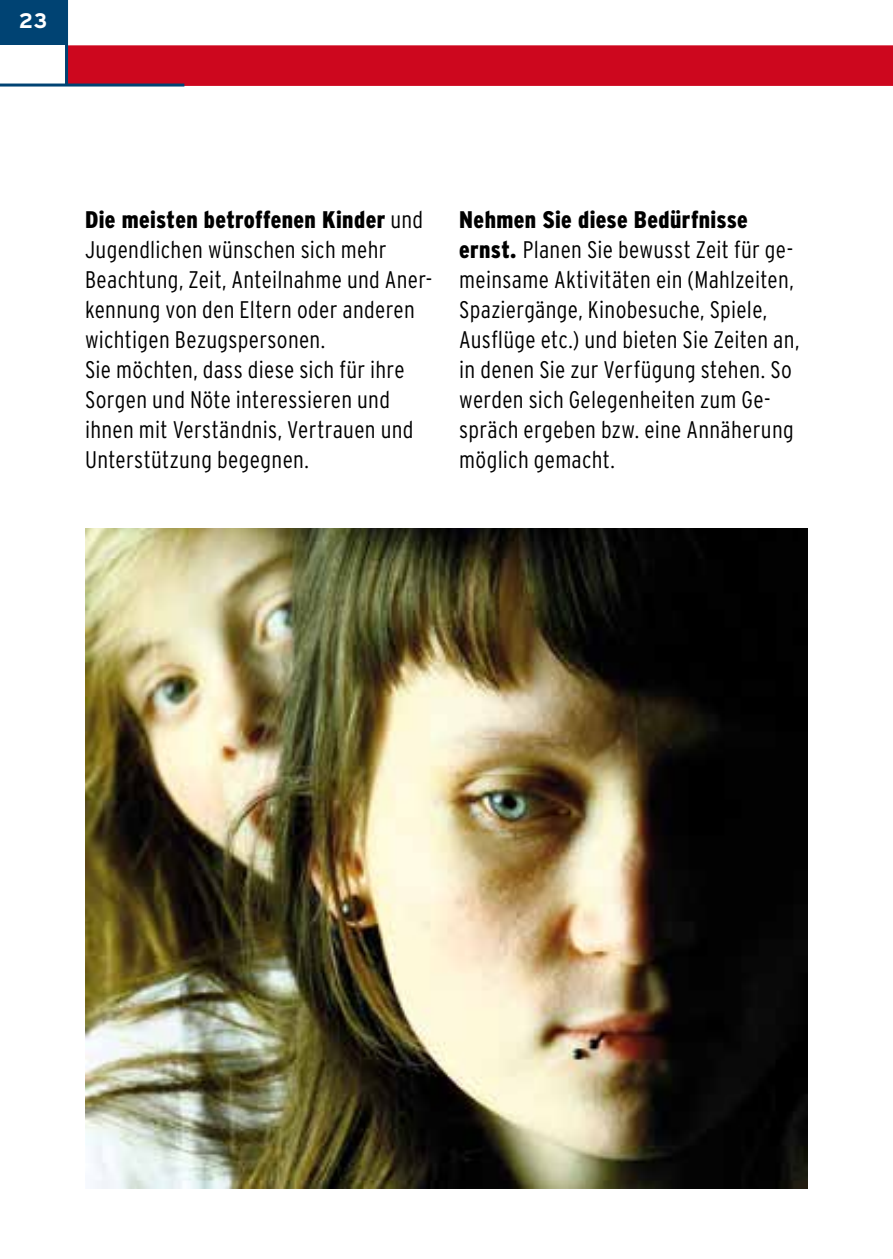
<style>
.page{position:relative;width:893px;height:1259px;background:#fff}
.page>*{position:absolute;margin:0;border:0;box-sizing:border-box;transform-origin:0 0}
.Fliesstext_Fettung{font:300 condensed 24px/30px "Interstate";letter-spacing:.01em;color:#000}
.Fliesstext{font:300 condensed 24px/30px "Interstate";letter-spacing:.01em;color:#000}
.t1{font:700 21px "Interstate";color:#fff}
.s1{font-weight:900}
</style>
<div class="page">
<div style="left:68px;top:45px;width:825px;height:41px;background:#cd071e"></div>
<div style="left:0;top:0;width:67px;height:45px;background:#004373"></div>
<hr style="left:0;top:84px;width:184px;height:3px;background:#004373">
<hr style="left:65px;top:0;width:3px;height:85px;background:#004373">
<img style="left:85px;top:528px;width:723px;height:660px">
<p class="t1" style="left:19px;top:8px;width:30px">23</p>
<p class="Fliesstext" style="left:85px;top:204px;width:349px"><span class="s1">Die meisten betroffenen Kinder</span> und Jugendlichen wünschen sich mehr Beachtung, Zeit, Anteilnahme und Aner&shy;kennung von den Eltern oder anderen wichtigen Bezugspersonen.<br>Sie möchten, dass diese sich für ihre Sorgen und Nöte interessieren und ihnen mit Verständnis, Vertrauen und Unterstützung begegnen.</p>
<h5 class="Fliesstext_Fettung" style="left:459px;top:204px;width:342px"><span class="s1">Nehmen Sie diese Bedürfnisse ernst.</span> Planen Sie bewusst Zeit für ge&shy;meinsame Aktivitäten ein (Mahlzeiten, Spaziergänge, Kinobesuche, Spiele, Ausflüge etc.) und bieten Sie Zeiten an, in denen Sie zur Verfügung stehen. So werden sich Gelegenheiten zum Ge&shy;spräch ergeben bzw. eine Annäherung möglich gemacht.</h5>
</div>
